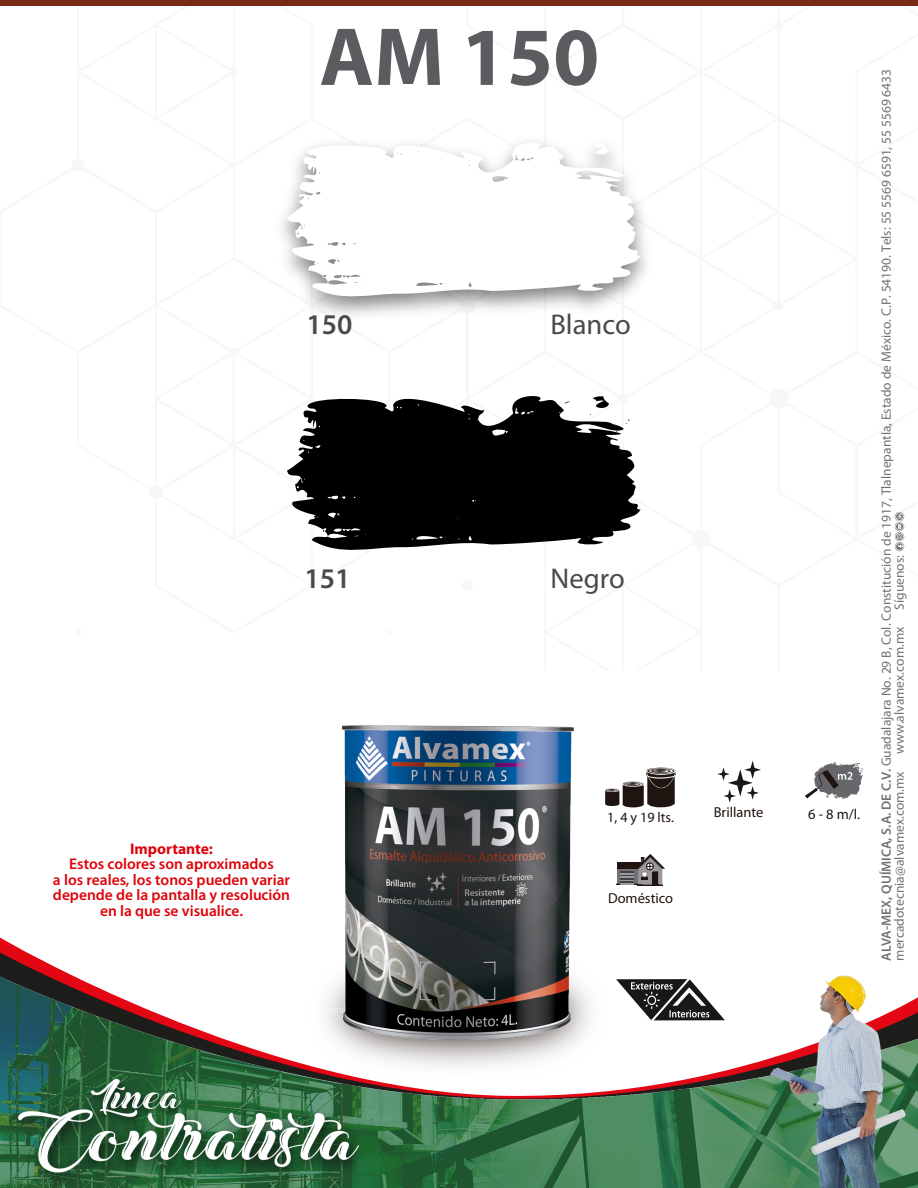
<style>
.page{position:relative;width:918px;height:1188px;background:#fff}
.page>*{position:absolute;margin:0;border:0;box-sizing:border-box;transform-origin:0 0}
.t1{font:700 83.1px "Myriad Pro";color:#5c5b5f}
.t2{font:28.65px "Myriad Pro";color:#4a4a49}
.t3{font:600 28.65px "Myriad Pro";color:#4a4a49}
.t4{font:600 15.45px/15.5px "Myriad Pro";color:#df040b;text-align:center}
.t5{font:700 15.45px "Myriad Pro";color:#df040b}
.t6{font:14.4px "Myriad Pro";color:#1f140f}
.t7{font:14.1px "Myriad Pro";color:#1f140f}
.t8{font:13.5px/13px "Myriad Pro";color:#727276}
.s1{font-weight:600}
</style>
<div class="page">
<svg style="left:0;top:953px;width:71px;height:22px"></svg>
<div style="left:0;top:0;width:918px;height:6px;background:#772b14"></div>
<svg style="left:805px;top:762px;width:58px;height:37px"></svg>
<svg style="left:605px;top:767px;width:71px;height:40px"></svg>
<svg style="left:717px;top:761px;width:44px;height:42px"></svg>
<svg style="left:616px;top:854px;width:49px;height:32px"></svg>
<svg style="left:281px;top:139px;width:624px;height:413px"></svg>
<img style="left:342px;top:725px;width:232px;height:250px">
<img style="left:0;top:975px;width:918px;height:213px">
<h1 class="t1" style="left:320px;top:3px;width:281px">AM 150</h1>
<h2 class="t3" style="left:307px;top:306px;width:48px">150</h2>
<h2 class="t2" style="left:550px;top:307px;width:82px">Blanco</h2>
<h2 class="t3" style="left:304px;top:560px;width:48px">151</h2>
<h2 class="t2" style="left:551px;top:560px;width:76px">Negro</h2>
<p class="t5" style="left:130px;top:839px;width:84px">Importante:</p>
<p class="t4" style="left:53px;top:856px;width:239px">Estos colores son aproximados<br>a los reales, los tonos pueden variar depende de la pantalla y resolución en la que se visualice.</p>
<p class="t7" style="left:607px;top:809px;width:68px">1, 4 y 19 lts.</p>
<p class="t6" style="left:608px;top:890px;width:67px">Doméstico</p>
<p class="t6" style="left:714px;top:803px;width:51px">Brillante</p>
<p class="t6" style="left:808px;top:805px;width:53px">6 - 8 m/l.</p>
<p class="t8" style="left:879px;top:961px;width:893px;rotate:-90deg"><span class="s1">ALVA-MEX, QUÍMICA, S.A. DE C.V.</span> Guadalajara No. 29 B, Col. Constitución de 1917, Tlalnepantla, Estado de México. C.P. 54190. Tels: 55 5569 6591, 55 5569 6433 mercadotecnia@alvamex.com.mx</p>
<p class="t8" style="left:893px;top:610px;width:56px;rotate:-90deg">Síguenos:</p>
<p class="t8" style="left:893px;top:754px;width:129px;rotate:-90deg">www.alvamex.com.mx</p>
</div>
